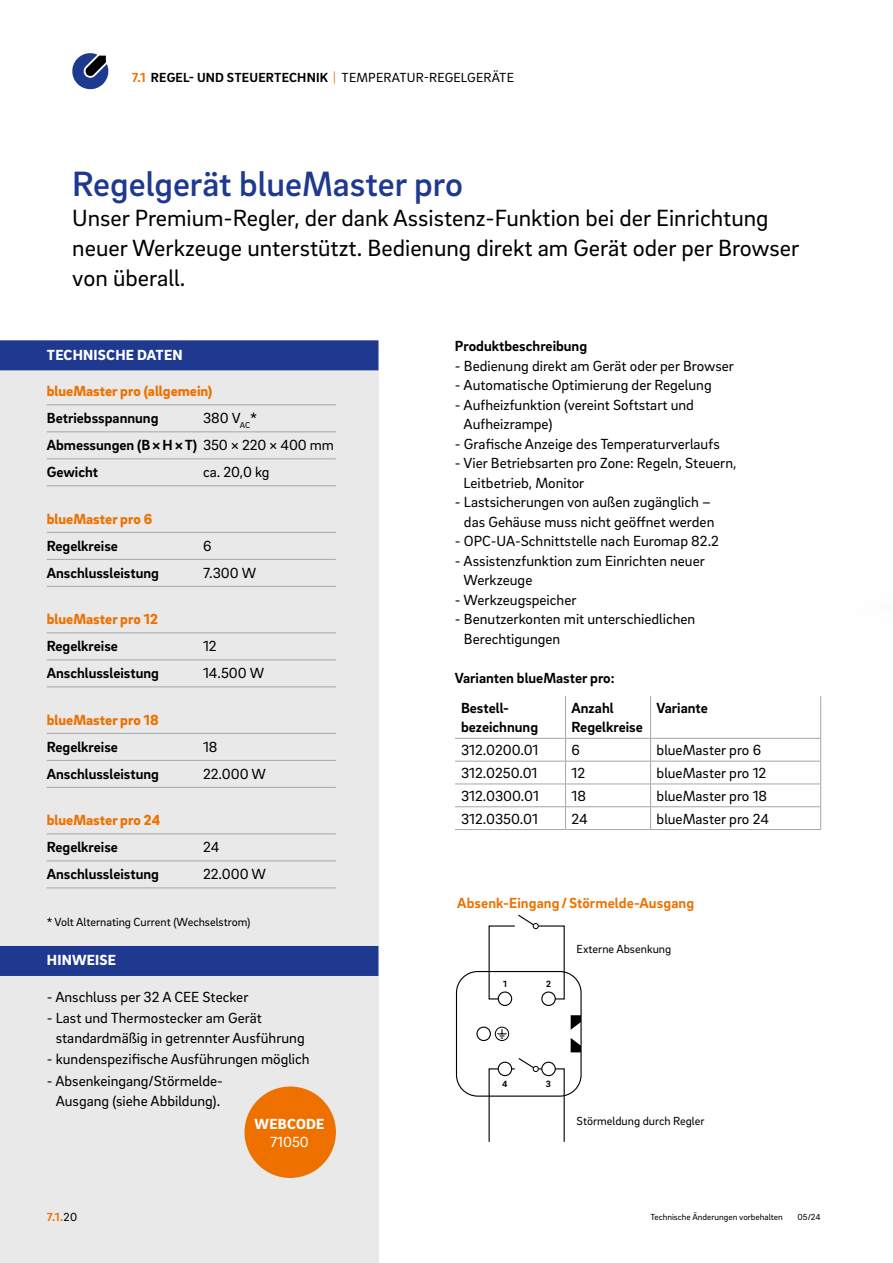
<style>
.page{position:relative;width:893px;height:1263px;background:#fff}
.page>*{position:absolute;margin:0;border:0;box-sizing:border-box;transform-origin:0 0}
.t1{font:500 36px "Brix Sans";color:#1e398f}
.t2{font:24px/30px "Brix Sans";color:#000}
.t3{font:15px/19.5px "Brix Sans";color:#000}
.t4{font:700 15px/27px "Brix Sans";color:#000}
.t5{font:900 15px "Brix Sans";color:#ee7100}
.t6{font:700 15px "Brix Sans";letter-spacing:.01em;color:#ee7100}
.t7{font:900 15px "Brix Sans";letter-spacing:.015em;color:#fff}
.t8{font:15px "Brix Sans";color:#fff}
.t9{font:700 13.5px "Brix Sans";letter-spacing:.015em;color:#000}
.t10{font:12px "Brix Sans";color:#000}
.t11{font:700 12px "Brix Sans";color:#ee7100}
.t12{font:700 9.3px "Brix Sans";color:#000}
.t13{font:9px "Brix Sans";color:#000}
.s1{color:#ee7100}
.s2{font-weight:400;color:#ee7100}
.s3{font-weight:400}
.s4{font-weight:400;color:#000}
</style>
<div class="page">
<svg style="left:488px;top:1058px;width:77px;height:84px"></svg>
<div style="left:456px;top:971px;width:126px;height:126px;border:1px solid #000;border-radius:21px"></div>
<div style="left:498px;top:991px;width:14px;height:15px;border:1px solid #000;border-radius:50%"></div>
<div style="left:476px;top:1026px;width:15px;height:15px;border:1px solid #000;border-radius:50%"></div>
<div style="left:541px;top:991px;width:15px;height:15px;border:1px solid #000;border-radius:50%"></div>
<svg style="left:571px;top:1015px;width:10px;height:15px"></svg>
<svg style="left:571px;top:1038px;width:10px;height:14px"></svg>
<div style="left:498px;top:1062px;width:14px;height:13px;background:#fff;border-radius:50%"></div>
<div style="left:498px;top:1062px;width:14px;height:14px;border:1px solid #000;border-radius:50%"></div>
<div style="left:542px;top:1062px;width:13px;height:13px;background:#fff;border-radius:50%"></div>
<div style="left:541px;top:1062px;width:15px;height:14px;border:1px solid #000;border-radius:50%"></div>
<svg style="left:488px;top:914px;width:77px;height:86px"></svg>
<div style="left:495px;top:1027px;width:14px;height:14px;border:1px solid #000;border-radius:50%"></div>
<svg style="left:497px;top:1029px;width:10px;height:9px"></svg>
<div style="left:0;top:340px;width:378px;height:923px;background:#e9e9ea"></div>
<div style="left:0;top:340px;width:378px;height:30px;background:#1e398f"></div>
<hr style="left:47px;top:404px;width:289px;height:1px;background:#a7a7a8">
<hr style="left:47px;top:431px;width:289px;height:1px;background:#a7a7a8">
<hr style="left:47px;top:458px;width:289px;height:1px;background:#a7a7a8">
<hr style="left:47px;top:485px;width:289px;height:1px;background:#a7a7a8">
<hr style="left:47px;top:532px;width:289px;height:1px;background:#a7a7a8">
<hr style="left:47px;top:559px;width:289px;height:1px;background:#a7a7a8">
<hr style="left:47px;top:586px;width:289px;height:1px;background:#a7a7a8">
<hr style="left:47px;top:632px;width:289px;height:1px;background:#a7a7a8">
<hr style="left:47px;top:659px;width:289px;height:1px;background:#a7a7a8">
<hr style="left:47px;top:686px;width:289px;height:1px;background:#a7a7a8">
<hr style="left:47px;top:733px;width:289px;height:1px;background:#a7a7a8">
<hr style="left:47px;top:760px;width:289px;height:1px;background:#a7a7a8">
<hr style="left:47px;top:787px;width:289px;height:1px;background:#a7a7a8">
<hr style="left:47px;top:833px;width:289px;height:1px;background:#a7a7a8">
<hr style="left:47px;top:860px;width:289px;height:1px;background:#a7a7a8">
<hr style="left:47px;top:887px;width:289px;height:1px;background:#a7a7a8">
<div style="left:0;top:946px;width:378px;height:30px;background:#1e398f"></div>
<svg style="left:72px;top:53px;width:37px;height:37px"></svg>
<div style="left:244px;top:1086px;width:92px;height:92px;background:#ee7100;border-radius:50%"></div>
<hr style="left:565px;top:696px;width:1px;height:42px;background:#a7a7a8">
<hr style="left:650px;top:696px;width:1px;height:42px;background:#a7a7a8">
<hr style="left:455px;top:738px;width:111px;height:1px;background:#a7a7a8">
<hr style="left:566px;top:738px;width:85px;height:1px;background:#a7a7a8">
<hr style="left:651px;top:738px;width:170px;height:1px;background:#a7a7a8">
<hr style="left:455px;top:761px;width:111px;height:1px;background:#a7a7a8">
<hr style="left:566px;top:761px;width:85px;height:1px;background:#a7a7a8">
<hr style="left:651px;top:761px;width:170px;height:1px;background:#a7a7a8">
<hr style="left:455px;top:784px;width:111px;height:1px;background:#a7a7a8">
<hr style="left:566px;top:784px;width:85px;height:1px;background:#a7a7a8">
<hr style="left:651px;top:784px;width:170px;height:1px;background:#a7a7a8">
<hr style="left:455px;top:806px;width:111px;height:1px;background:#a7a7a8">
<hr style="left:566px;top:806px;width:85px;height:1px;background:#a7a7a8">
<svg style="left:565px;top:739px;width:1px;height:90px"></svg>
<hr style="left:651px;top:806px;width:170px;height:1px;background:#a7a7a8">
<svg style="left:650px;top:739px;width:1px;height:90px"></svg>
<hr style="left:455px;top:829px;width:111px;height:1px;background:#a7a7a8">
<hr style="left:566px;top:829px;width:85px;height:1px;background:#a7a7a8">
<hr style="left:651px;top:829px;width:170px;height:1px;background:#a7a7a8">
<hr style="left:820px;top:696px;width:1px;height:42px;background:#a7a7a8">
<svg style="left:820px;top:739px;width:1px;height:90px"></svg>
<p class="t9" style="left:132px;top:69px;width:384px"><span class="s1">7.1</span> REGEL- UND STEUERTECHNIK <span class="s2">|</span> <span class="s3">TEMPERATUR-REGELGERÄTE</span></p>
<h1 class="t1" style="left:72px;top:161px;width:392px">Regelgerät blueMaster pro</h1>
<h2 class="t2" style="left:72px;top:202px;width:729px">Unser Premium-Regler, der dank Assistenz-Funktion bei der Einrichtung neuer Werkzeuge unterstützt. Bedienung direkt am Gerät oder per Browser von überall.</h2>
<p class="t7" style="left:47px;top:344px;width:137px">TECHNISCHE DATEN</p>
<p class="t5" style="left:47px;top:381px;width:167px">blueMaster pro (allgemein)</p>
<p class="t4" style="left:47px;top:404px;width:113px">Betriebsspannung</p>
<p class="t4" style="left:47px;top:404px;width:288px;text-indent:156px"><span class="s3">380 V</span><sub>AC</sub><span class="s3">*<br></span>Abmessungen (B×H×T) <span class="s3">350 × 220 × 400 mm<br></span>Gewicht</p>
<p class="t3" style="left:203px;top:462px;width:68px">ca. 20,0 kg</p>
<p class="t5" style="left:47px;top:508px;width:107px">blueMaster pro 6</p>
<p class="t4" style="left:47px;top:531px;width:73px">Regelkreise</p>
<p class="t3" style="left:203px;top:535px;width:10px">6</p>
<p class="t4" style="left:47px;top:558px;width:114px">Anschlussleistung</p>
<p class="t3" style="left:203px;top:562px;width:55px">7.300 W</p>
<p class="t5" style="left:47px;top:609px;width:113px">blueMaster pro 12</p>
<p class="t4" style="left:47px;top:632px;width:73px">Regelkreise</p>
<p class="t3" style="left:203px;top:636px;width:15px">12</p>
<p class="t4" style="left:47px;top:659px;width:114px">Anschlussleistung</p>
<p class="t3" style="left:203px;top:663px;width:63px">14.500 W</p>
<p class="t5" style="left:47px;top:709px;width:113px">blueMaster pro 18</p>
<p class="t4" style="left:47px;top:732px;width:73px">Regelkreise</p>
<p class="t3" style="left:203px;top:736px;width:16px">18</p>
<p class="t4" style="left:47px;top:759px;width:114px">Anschlussleistung</p>
<p class="t3" style="left:203px;top:763px;width:65px">22.000 W</p>
<p class="t5" style="left:47px;top:810px;width:115px">blueMaster pro 24</p>
<p class="t4" style="left:47px;top:833px;width:73px">Regelkreise</p>
<p class="t3" style="left:203px;top:837px;width:18px">24</p>
<p class="t4" style="left:47px;top:860px;width:114px">Anschlussleistung</p>
<p class="t3" style="left:203px;top:864px;width:65px">22.000 W</p>
<p class="t10" style="left:47px;top:914px;width:205px">* Volt Alternating Current (Wechselstrom)</p>
<p class="t7" style="left:47px;top:950px;width:71px">HINWEISE</p>
<p class="t3" style="left:47px;top:986px;width:203px">- Anschluss per 32 A CEE Stecker</p>
<p class="t3" style="left:56px;top:1008px;width:250px;text-indent:-9px">- Last und Thermostecker am Gerät standardmäßig in getrennter Ausführung</p>
<p class="t3" style="left:47px;top:1049px;width:264px">- kundenspezifische Ausführungen möglich</p>
<p class="t3" style="left:47px;top:1070px;width:178px;text-align:center">- Absenkeingang/Störmelde-<br>Ausgang (siehe Abbildung).</p>
<p class="t11" style="left:47px;top:1209px;width:32px">7.1.<span class="s4">20</span></p>
<p class="t7" style="left:255px;top:1114px;width:71px">WEBCODE</p>
<p class="t8" style="left:270px;top:1132px;width:40px">71050</p>
<p class="t4" style="left:455px;top:332px;width:134px">Produktbeschreibung</p>
<p class="t3" style="left:455px;top:355px;width:280px">- Bedienung direkt am Gerät oder per Browser</p>
<p class="t3" style="left:455px;top:375px;width:258px">- Automatische Optimierung der Regelung</p>
<p class="t3" style="left:464px;top:394px;width:232px;text-indent:-9px">- Aufheizfunktion (vereint Softstart und<br>Aufheizrampe)</p>
<p class="t3" style="left:455px;top:433px;width:266px">- Grafische Anzeige des Temperaturverlaufs</p>
<p class="t3" style="left:464px;top:453px;width:274px;text-indent:-9px">- Vier Betriebsarten pro Zone: Regeln, Steuern,<br>Leitbetrieb, Monitor</p>
<p class="t3" style="left:455px;top:492px;width:261px;text-align:right">- Lastsicherungen von außen zugänglich – das Gehäuse muss nicht geöffnet werden</p>
<p class="t3" style="left:455px;top:531px;width:266px">- OPC-UA-Schnittstelle nach Euromap 82.2</p>
<p class="t3" style="left:464px;top:550px;width:243px;text-indent:-9px">- Assistenzfunktion zum Einrichten neuer<br>Werkzeuge</p>
<p class="t3" style="left:455px;top:589px;width:123px">- Werkzeugspeicher</p>
<p class="t3" style="left:464px;top:609px;width:233px;text-indent:-9px">- Benutzerkonten mit unterschiedlichen<br>Berechtigungen</p>
<p class="t4" style="left:461px;top:662px;width:155px;line-height:30.3px;text-indent:-6px">Varianten blueMaster pro:<br>Bestell-</p>
<p class="t4" style="left:461px;top:713px;width:79px">bezeichnung</p>
<p class="t4" style="left:572px;top:697px;width:73px;line-height:19.5px">Anzahl<br>Regelkreise</p>
<p class="t4" style="left:657px;top:694px;width:53px">Variante</p>
<p class="t3" style="left:461px;top:740px;width:79px">312.0200.01</p>
<p class="t3" style="left:572px;top:740px;width:10px">6</p>
<p class="t3" style="left:657px;top:740px;width:106px">blueMaster pro 6</p>
<p class="t3" style="left:461px;top:762px;width:78px">312.0250.01</p>
<p class="t3" style="left:572px;top:762px;width:15px">12</p>
<p class="t3" style="left:657px;top:762px;width:111px">blueMaster pro 12</p>
<p class="t3" style="left:461px;top:785px;width:79px">312.0300.01</p>
<p class="t3" style="left:572px;top:785px;width:16px">18</p>
<p class="t3" style="left:657px;top:785px;width:112px">blueMaster pro 18</p>
<p class="t3" style="left:461px;top:808px;width:78px">312.0350.01</p>
<p class="t3" style="left:572px;top:808px;width:18px">24</p>
<p class="t3" style="left:657px;top:808px;width:114px">blueMaster pro 24</p>
<p class="t6" style="left:457px;top:893px;width:239px">Absenk-Eingang/Störmelde-Ausgang</p>
<p class="t12" style="left:503px;top:977px;width:5px">1</p>
<p class="t12" style="left:502px;top:1078px;width:7px">4</p>
<p class="t12" style="left:546px;top:977px;width:6px">2</p>
<p class="t10" style="left:577px;top:941px;width:96px">Externe Absenkung</p>
<p class="t12" style="left:546px;top:1078px;width:7px">3</p>
<p class="t10" style="left:577px;top:1113px;width:129px">Störmeldung durch Regler</p>
<p class="t13" style="left:651px;top:1211px;width:134px">Technische Änderungen vorbehalten</p>
<p class="t13" style="left:798px;top:1211px;width:25px">05/24</p>
</div>
